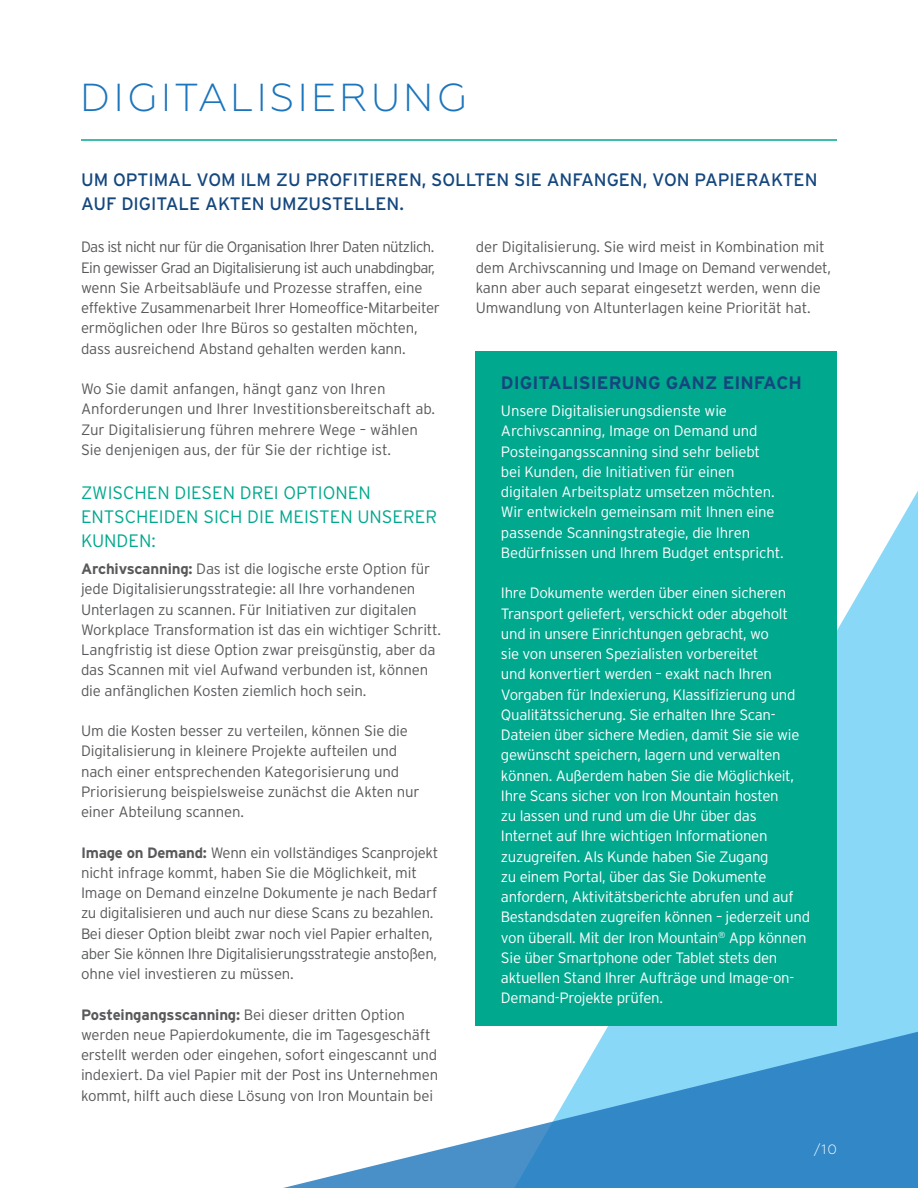
<style>
.page{position:relative;width:918px;height:1188px;background:#fff}
.page>*{position:absolute;margin:0;border:0;box-sizing:border-box;transform-origin:0 0}
.t1{font:300 39px "Geometria";letter-spacing:.08em;color:#1c75bc}
.t2{font:18px/24px "Interstate";color:#14477d}
.t3{font:300 18px/24px "Interstate";color:#00a88e}
.t4{font:700 18px "Interstate";color:#14477d}
.t5{font:300 15px/20.2px "Interstate";letter-spacing:-.01em;color:#58595b}
.t6{font:300 15px/20.2px "Interstate";letter-spacing:-.02em;color:#fff}
.t7{font:300 13.5px "Geometria";color:#fff}
.s1{font-weight:700}
</style>
<div class="page">
<svg style="left:607px;top:491px;width:311px;height:536px;background:#99ddf8"></svg>
<svg style="left:283px;top:1027px;width:635px;height:161px"></svg>
<hr style="left:81px;top:139px;width:756px;height:2px;background:#00a88e">
<div style="left:476px;top:351px;width:361px;height:675px;background:#00a88e"></div>
<h1 class="t1" style="left:80px;top:75px;width:388px">DIGITALISIERUNG</h1>
<p class="t2" style="left:81px;top:168px;width:738px">UM OPTIMAL VOM ILM ZU PROFITIEREN, SOLLTEN SIE ANFANGEN, VON PAPIERAKTEN<br>AUF DIGITALE AKTEN UMZUSTELLEN.</p>
<p class="t5" style="left:81px;top:237px;width:360px">Das ist nicht nur für die Organisation Ihrer Daten nützlich.<br>Ein gewisser Grad an Digitalisierung ist auch unabdingbar, wenn Sie Arbeitsabläufe und Prozesse straffen, eine effektive Zusammenarbeit Ihrer Homeoffice-Mitarbeiter ermöglichen oder Ihre Büros so gestalten möchten, dass ausreichend Abstand gehalten werden kann.</p>
<p class="t5" style="left:81px;top:379px;width:356px">Wo Sie damit anfangen, hängt ganz von Ihren Anforderungen und Ihrer Investitionsbereitschaft ab.<br>Zur Digitalisierung führen mehrere Wege – wählen Sie denjenigen aus, der für Sie der richtige ist.</p>
<p class="t3" style="left:81px;top:481px;width:358px">ZWISCHEN DIESEN DREI OPTIONEN<br>ENTSCHEIDEN SICH DIE MEISTEN UNSERER<br>KUNDEN:</p>
<p class="t5" style="left:81px;top:559px;width:362px"><span class="s1">Archivscanning:</span> Das ist die logische erste Option für jede Digitalisierungsstrategie: all Ihre vorhandenen Unterlagen zu scannen. Für Initiativen zur digitalen Workplace Transformation ist das ein wichtiger Schritt.<br>Langfristig ist diese Option zwar preisgünstig, aber da das Scannen mit viel Aufwand verbunden ist, können die anfänglichen Kosten ziemlich hoch sein.</p>
<p class="t5" style="left:81px;top:721px;width:340px">Um die Kosten besser zu verteilen, können Sie die Digitalisierung in kleinere Projekte aufteilen und nach einer entsprechenden Kategorisierung und Priorisierung beispielsweise zunächst die Akten nur einer Abteilung scannen.</p>
<p class="t5" style="left:81px;top:842px;width:359px"><span class="s1">Image on Demand:</span> Wenn ein vollständiges Scanprojekt nicht infrage kommt, haben Sie die Möglichkeit, mit Image on Demand einzelne Dokumente je nach Bedarf zu digitalisieren und auch nur diese Scans zu bezahlen.<br>Bei dieser Option bleibt zwar noch viel Papier erhalten, aber Sie können Ihre Digitalisierungsstrategie anstoßen, ohne viel investieren zu müssen.</p>
<p class="t5" style="left:81px;top:1004px;width:359px"><span class="s1">Posteingangsscanning:</span> Bei dieser dritten Option werden neue Papierdokumente, die im Tagesgeschäft erstellt werden oder eingehen, sofort eingescannt und indexiert. Da viel Papier mit der Post ins Unternehmen kommt, hilft auch diese Lösung von Iron Mountain bei</p>
<p class="t5" style="left:476px;top:237px;width:357px">der Digitalisierung. Sie wird meist in Kombination mit dem Archivscanning und Image on Demand verwendet, kann aber auch separat eingesetzt werden, wenn die Umwandlung von Altunterlagen keine Priorität hat.</p>
<p class="t4" style="left:501px;top:373px;width:302px">DIGITALISIERUNG GANZ EINFACH</p>
<p class="t6" style="left:501px;top:400px;width:284px">Unsere Digitalisierungsdienste wie Archivscanning, Image on Demand und Posteingangsscanning sind sehr beliebt bei Kunden, die Initiativen für einen digitalen Arbeitsplatz umsetzen möchten.<br>Wir entwickeln gemeinsam mit Ihnen eine passende Scanningstrategie, die Ihren Bedürfnissen und Ihrem Budget entspricht.</p>
<p class="t6" style="left:501px;top:583px;width:311px">Ihre Dokumente werden über einen sicheren Transport geliefert, verschickt oder abgeholt und in unsere Einrichtungen gebracht, wo<br>sie von unseren Spezialisten vorbereitet<br>und konvertiert werden – exakt nach Ihren Vorgaben für Indexierung, Klassifizierung und Qualitätssicherung. Sie erhalten Ihre Scan-Dateien über sichere Medien, damit Sie sie wie gewünscht speichern, lagern und verwalten können. Außerdem haben Sie die Möglichkeit, Ihre Scans sicher von Iron Mountain hosten<br>zu lassen und rund um die Uhr über das Internet auf Ihre wichtigen Informationen zuzugreifen. Als Kunde haben Sie Zugang<br>zu einem Portal, über das Sie Dokumente anfordern, Aktivitätsberichte abrufen und auf Bestandsdaten zugreifen können – jederzeit und von überall. Mit der Iron Mountain<sup>®</sup> App können Sie über Smartphone oder Tablet stets den aktuellen Stand Ihrer Aufträge und Image-on-Demand-Projekte prüfen.</p>
<p class="t7" style="left:814px;top:1142px;width:25px">/10</p>
</div>
